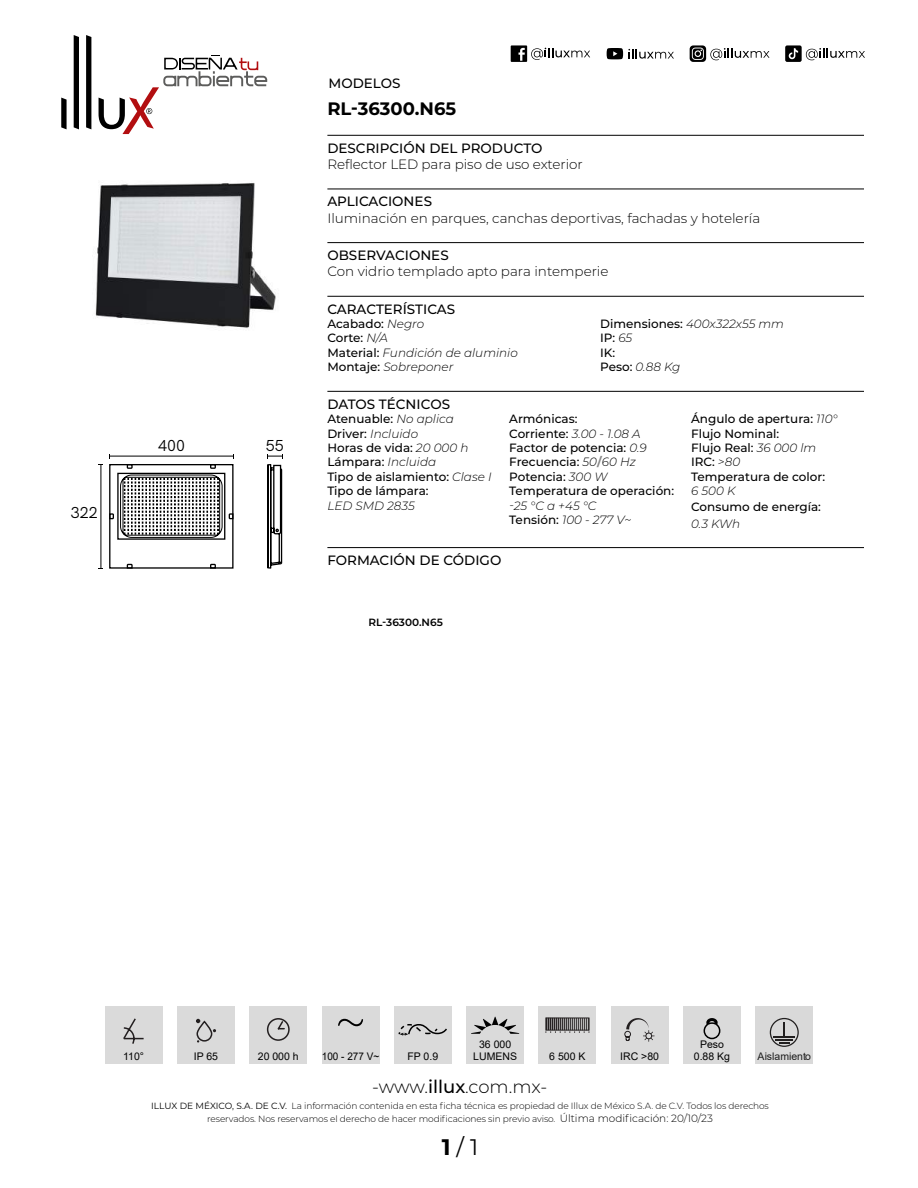
<style>
.page{position:relative;width:918px;height:1188px;background:#fff}
.page>*{position:absolute;margin:0;border:0;box-sizing:border-box;transform-origin:0 0}
.t1{font:22.5px "Montserrat";color:#000}
.t2{font:300 18px "Montserrat";letter-spacing:-.005em;color:#000}
.t3{font:700 18px "Montserrat";color:#000}
.t4{font:15.75px "HK Grotesk";color:#000}
.t5{font:300 13.5px "Montserrat";color:#000}
.t6{font:500 13.5px "Montserrat";color:#000}
.t7{font:500 12px/14.4px "Montserrat";color:#000}
.t8{font:italic 300 12px/14.4px "Montserrat";color:#000}
.t9{font:10.5px "Arial";color:#000}
.t10{font:600 10.5px "Montserrat";color:#000}
.t11{font:10.5px "Arial";color:#1c1c1c}
.t12{font:10.5px "Arial";color:#000;scale:.95 1}
.t13{font:300 9px/12.6px "Montserrat";letter-spacing:-.01em;color:#000;text-align:center}
.s1{font-weight:500;font-style:normal}
.s2{font-weight:300;font-style:italic}
.s3{font-weight:700;color:#878787}
.s4{font-weight:500}
.s5{font-weight:400}
.s6{font-size:10.5px}
.s7{font-weight:700}
</style>
<div class="page">
<svg style="left:61px;top:98px;width:6px;height:31px"></svg>
<svg style="left:74px;top:35px;width:5px;height:94px"></svg>
<svg style="left:86px;top:35px;width:5px;height:94px"></svg>
<svg style="left:99px;top:55px;width:168px;height:79px"></svg>
<svg style="left:511px;top:45px;width:79px;height:17px"></svg>
<svg style="left:690px;top:45px;width:80px;height:17px"></svg>
<svg style="left:607px;top:48px;width:67px;height:11px"></svg>
<svg style="left:785px;top:45px;width:80px;height:17px"></svg>
<img style="left:95px;top:183px;width:181px;height:145px">
<hr style="left:327px;top:135px;width:537px;height:1px;background:#000">
<hr style="left:327px;top:189px;width:537px;height:1px;background:#000">
<hr style="left:327px;top:242px;width:537px;height:1px;background:#000">
<hr style="left:327px;top:296px;width:537px;height:1px;background:#000">
<hr style="left:327px;top:391px;width:537px;height:1px;background:#000">
<hr style="left:327px;top:547px;width:537px;height:1px;background:#000">
<div style="left:539px;top:1006px;width:57px;height:58px;background:#dadada"></div>
<svg style="left:546px;top:1018px;width:44px;height:15px"></svg>
<div style="left:322px;top:1006px;width:57px;height:58px;background:#dadada"></div>
<svg style="left:338px;top:1019px;width:25px;height:7px"></svg>
<div style="left:466px;top:1006px;width:58px;height:58px;background:#dadada"></div>
<svg style="left:471px;top:1017px;width:48px;height:17px"></svg>
<div style="left:177px;top:1006px;width:58px;height:58px;background:#dadada"></div>
<div style="left:196px;top:1021px;width:16px;height:21px;border:2px solid #231f20;border-radius:7px"></div>
<svg style="left:196px;top:1019px;width:4px;height:4px"></svg>
<div style="left:611px;top:1006px;width:58px;height:58px;background:#dadada"></div>
<svg style="left:624px;top:1018px;width:31px;height:24px"></svg>
<div style="left:683px;top:1006px;width:58px;height:58px;background:#dadada"></div>
<svg style="left:703px;top:1018px;width:18px;height:22px"></svg>
<div style="left:394px;top:1006px;width:58px;height:58px;background:#dadada"></div>
<svg style="left:398px;top:1024px;width:49px;height:12px"></svg>
<div style="left:249px;top:1006px;width:58px;height:58px;background:#dadada"></div>
<svg style="left:266px;top:1018px;width:24px;height:23px"></svg>
<div style="left:105px;top:1006px;width:58px;height:58px;background:#dadada"></div>
<svg style="left:123px;top:1018px;width:21px;height:26px"></svg>
<div style="left:755px;top:1006px;width:58px;height:58px;background:#d9d9d9"></div>
<svg style="left:770px;top:1018px;width:29px;height:29px"></svg>
<svg style="left:99px;top:454px;width:135px;height:115px"></svg>
<svg style="left:267px;top:454px;width:16px;height:115px"></svg>
<h3 class="t4" style="left:71px;top:501px;width:28px">322</h3>
<h3 class="t4" style="left:158px;top:433px;width:28px">400</h3>
<h3 class="t4" style="left:266px;top:433px;width:19px">55</h3>
<p class="t6" style="left:328px;top:73px;width:73px">MODELOS</p>
<h2 class="t3" style="left:327px;top:96px;width:130px">RL-36300.N65</h2>
<p class="t6" style="left:327px;top:138px;width:217px">DESCRIPCIÓN DEL PRODUCTO</p>
<p class="t5" style="left:327px;top:155px;width:257px">Reflector LED para piso de uso exterior</p>
<p class="t6" style="left:327px;top:192px;width:106px">APLICACIONES</p>
<p class="t5" style="left:327px;top:209px;width:434px">Iluminación en parques, canchas deportivas, fachadas y hotelería</p>
<p class="t6" style="left:327px;top:246px;width:123px">OBSERVACIONES</p>
<p class="t5" style="left:327px;top:262px;width:283px">Con vidrio templado apto para intemperie</p>
<p class="t6" style="left:327px;top:299px;width:129px">CARACTERÍSTICAS</p>
<p class="t8" style="left:327px;top:316px;width:192px"><span class="s1">Acabado:</span> Negro<br><span class="s1">Corte:</span> N/A<br><span class="s1">Material:</span> Fundición de aluminio<br><span class="s1">Montaje:</span> Sobreponer</p>
<p class="t7" style="left:600px;top:316px;width:185px">Dimensiones: <span class="s2">400x322x55 mm<br></span>IP: <span class="s2">65<br></span>IK:<br>Peso: <span class="s2">0.88 Kg</span></p>
<p class="t6" style="left:327px;top:395px;width:124px">DATOS TÉCNICOS</p>
<p class="t7" style="left:327px;top:411px;width:166px">Atenuable: <span class="s2">No aplica<br></span>Driver: <span class="s2">Incluido<br></span>Horas de vida: <span class="s2">20 000 h<br></span>Lámpara: <span class="s2">Incluida<br></span>Tipo de aislamiento: <span class="s2">Clase I<br></span>Tipo de lámpara:</p>
<p class="t8" style="left:327px;top:498px;width:89px">LED SMD 2835</p>
<p class="t7" style="left:691px;top:411px;width:148px">Ángulo de apertura: <span class="s2">110°<br></span>Flujo Nominal:<br>Flujo Real: <span class="s2">36 000 lm<br></span>IRC: <span class="s2">&gt;80<br></span>Temperatura de color:</p>
<p class="t8" style="left:691px;top:483px;width:46px">6 500 K</p>
<p class="t7" style="left:691px;top:499px;width:131px">Consumo de energía:</p>
<p class="t8" style="left:691px;top:516px;width:51px">0.3 KWh</p>
<p class="t7" style="left:509px;top:411px;width:166px">Armónicas:<br>Corriente: <span class="s2">3.00 - 1.08 A<br></span>Factor de potencia: <span class="s2">0.9<br></span>Frecuencia: <span class="s2">50</span><span class="s3">/</span><span class="s2">60 Hz<br></span>Potencia: <span class="s2">300 W<br></span>Temperatura de operación:</p>
<p class="t8" style="left:509px;top:498px;width:124px">-25 °C a +45 °C<br><span class="s1">Tensión:</span> 100 - 277 V~</p>
<p class="t6" style="left:327px;top:551px;width:175px">FORMACIÓN DE CÓDIGO</p>
<p class="t10" style="left:369px;top:615px;width:76px">RL-36300.N65</p>
<p class="t9" style="left:479px;top:1037px;width:34px">36 000</p>
<p class="t9" style="left:700px;top:1037px;width:25px">Peso</p>
<p class="t9" style="left:123px;top:1049px;width:22px">110°</p>
<p class="t9" style="left:258px;top:1049px;width:42px">20 000 h</p>
<p class="t9" style="left:407px;top:1049px;width:32px">FP 0.9</p>
<p class="t9" style="left:694px;top:1049px;width:38px">0.88 Kg</p>
<p class="t11" style="left:758px;top:1049px;width:55px">Aislamiento</p>
<p class="t9" style="left:194px;top:1049px;width:26px">IP 65</p>
<p class="t9" style="left:473px;top:1049px;width:45px">LUMENS</p>
<p class="t9" style="left:620px;top:1049px;width:40px">IRC &gt;80</p>
<p class="t12" style="left:322px;top:1049px;width:62px">100 - 277 V~</p>
<p class="t9" style="left:549px;top:1049px;width:38px">6 500 K</p>
<h2 class="t2" style="left:372px;top:1075px;width:177px">-www.<span class="s4">illux</span>.com.mx-</h2>
<p class="t13" style="left:151px;top:1099px;width:619px"><span class="s5">ILLUX DE MÉXICO, S.A. DE C.V.</span> La información contenida en esta ficha técnica es propiedad de Illux de México S.A. de C.V. Todos los derechos reservados. Nos reservamos el derecho de hacer modificaciones sin previo aviso. <span class="s6">Última modificación: 20/10/23</span></p>
<h1 class="t1" style="left:442px;top:1132px;width:38px"><span class="s7">1</span> / 1</h1>
</div>
